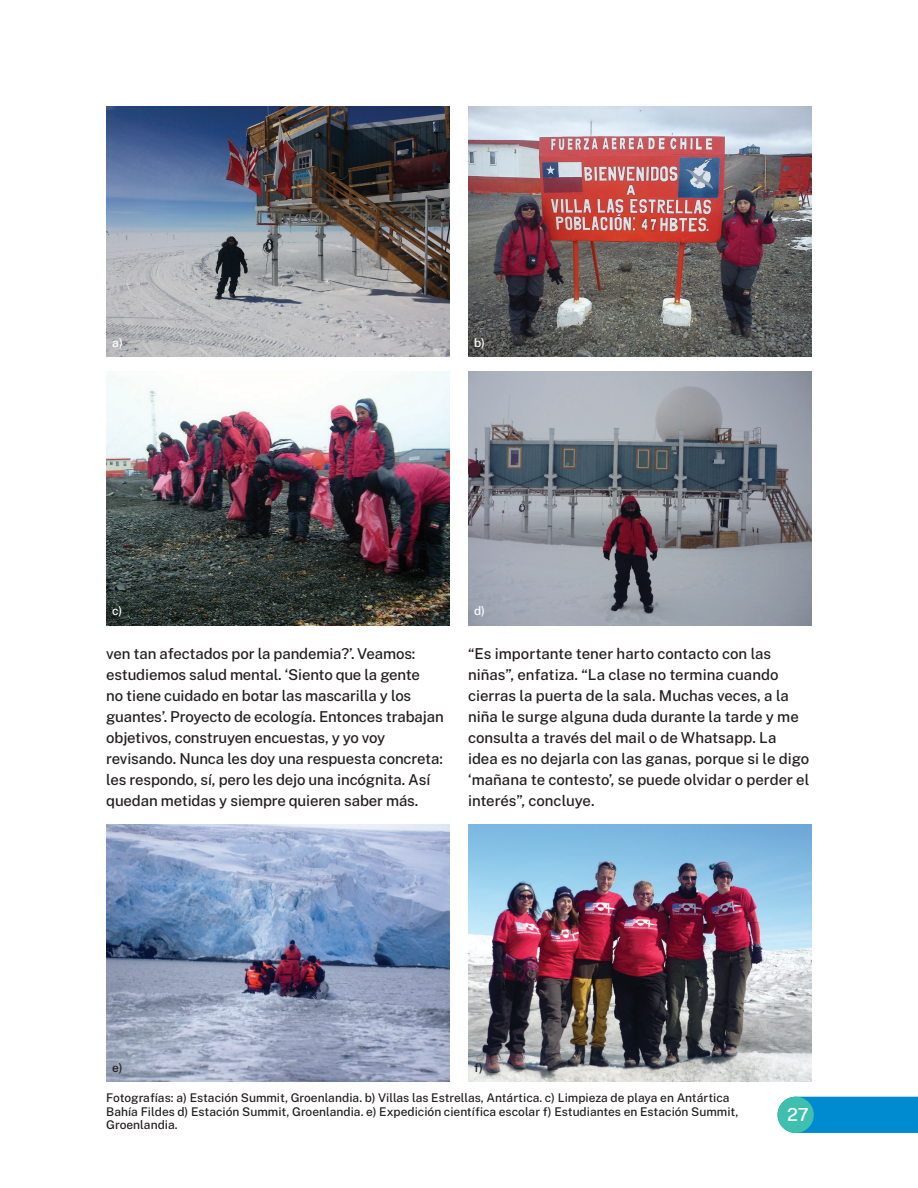
<style>
.page{position:relative;width:918px;height:1188px;background:#fff}
.page>*{position:absolute;margin:0;border:0;box-sizing:border-box;transform-origin:0 0}
.t1{font:500 18px "Public Sans";color:#fff}
.Parrafos{font:500 15px/21px "Public Sans";letter-spacing:-.01em;color:#231f20}
.creditos{font:500 12px/13.5px "Public Sans";color:#231f20}
.creditos-2{font:500 12px "Public Sans";color:#fff}
</style>
<div class="page">
<img style="left:468px;top:106px;width:344px;height:251px">
<img style="left:106px;top:106px;width:344px;height:251px">
<img style="left:468px;top:372px;width:344px;height:253px">
<img style="left:106px;top:372px;width:344px;height:253px">
<img style="left:106px;top:825px;width:344px;height:257px">
<img style="left:468px;top:825px;width:344px;height:257px">
<div style="left:778px;top:1097px;width:140px;height:36px;background:#008bd0"></div>
<div style="left:778px;top:1097px;width:36px;height:36px;background:#3fbfae;border-radius:50%"></div>
<p class="creditos-2" style="left:112px;top:334px;width:12px">a)</p>
<p class="creditos-2" style="left:474px;top:334px;width:12px">b)</p>
<p class="creditos-2" style="left:112px;top:602px;width:12px">c)</p>
<p class="creditos-2" style="left:474px;top:602px;width:12px">d)</p>
<p class="Parrafos" style="left:106px;top:642px;width:339px">ven tan afectados por la pandemia?’. Veamos: estudiemos salud mental. ‘Siento que la gente<br>no tiene cuidado en botar las mascarilla y los guantes’. Proyecto de ecología. Entonces trabajan objetivos, construyen encuestas, y yo voy revisando. Nunca les doy una respuesta concreta: les respondo, sí, pero les dejo una incógnita. Así quedan metidas y siempre quieren saber más.</p>
<p class="Parrafos" style="left:468px;top:642px;width:343px">“Es importante tener harto contacto con las niñas”, enfatiza. “La clase no termina cuando cierras la puerta de la sala. Muchas veces, a la niña le surge alguna duda durante la tarde y me consulta a través del mail o de Whatsapp. La idea es no dejarla con las ganas, porque si le digo ‘mañana te contesto’, se puede olvidar o perder el interés”, concluye.</p>
<p class="creditos" style="left:112px;top:1060px;width:12px">e)</p>
<p class="creditos" style="left:474px;top:1060px;width:10px">f)</p>
<p class="creditos" style="left:106px;top:1090px;width:634px">Fotografías: a) Estación Summit, Groenlandia. b) Villas las Estrellas, Antártica. c) Limpieza de playa en Antártica<br>Bahía Fildes d) Estación Summit, Groenlandia. e) Expedición científica escolar f) Estudiantes en Estación Summit,<br>Groenlandia.</p>
<p class="t1" style="left:787px;top:1101px;width:23px">27</p>
</div>
